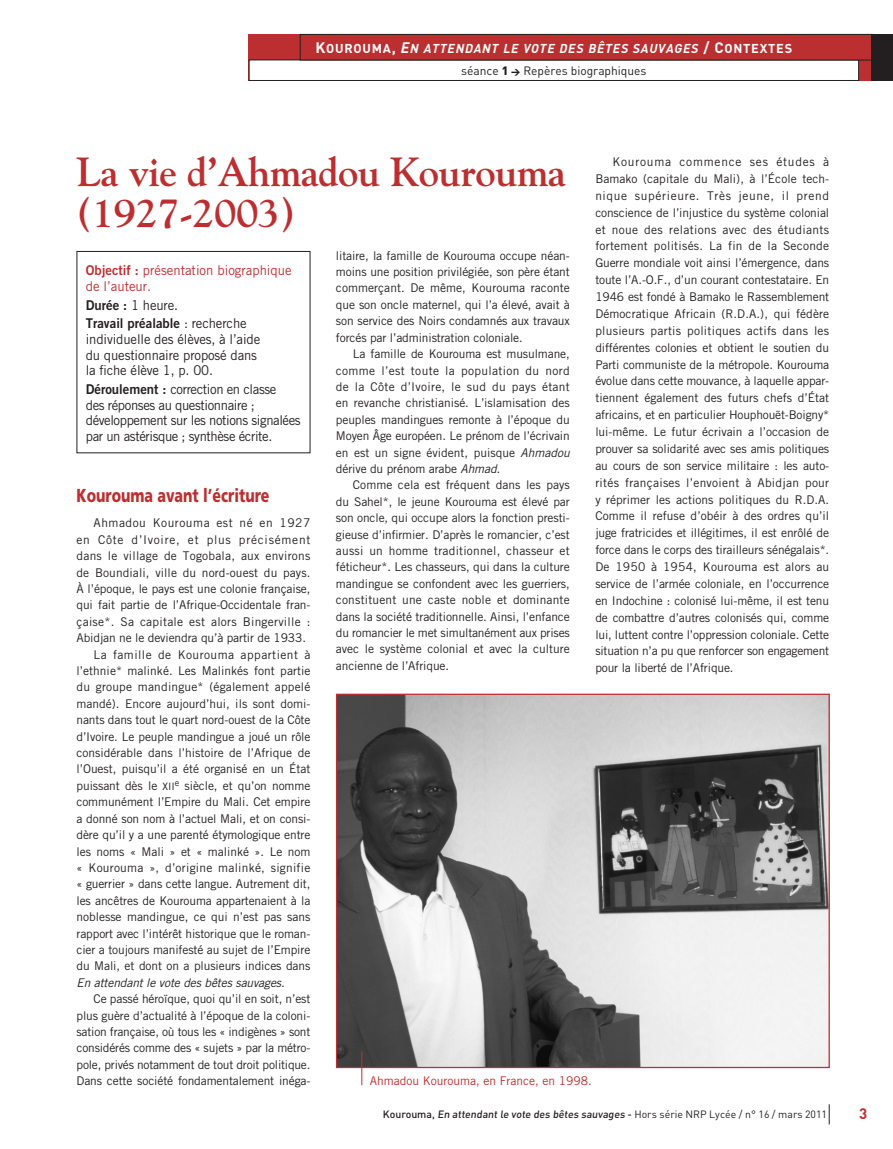
<style>
.page{position:relative;width:893px;height:1149px;background:#fff}
.page>*{position:absolute;margin:0;border:0;box-sizing:border-box;transform-origin:0 0}
.t1{font:700 40.5px/40.5px "Goudy";letter-spacing:-.015em;color:#bc2f31}
.t2{font:900 18.75px "Frutiger";color:#bc2f31;scale:.75 1}
.t3{font:700 15px "DIN";color:#bc2f31}
.t4{font:13.5px/15.8px "Trade Gothic";letter-spacing:-.03em;color:#231f20}
.t5{font:13.5px/15.8px "Trade Gothic";letter-spacing:-.01em;color:#231f20}
.t6{font:13.5px/16.2px "Trade Gothic";color:#bc2f31}
.t7{font:13.5px "Trade Gothic Bold Two";color:#231f20}
.t8{font:italic 700 12.75px "DIN";letter-spacing:.06em;color:#fff}
.t9{font:12px/16.8px "Trade Gothic";letter-spacing:-.01em;color:#231f20;text-align:justify}
.t10{font:12px "Trade Gothic";letter-spacing:.02em;color:#231f20}
.t11{font:12px "Trade Gothic";letter-spacing:.01em;color:#231f20}
.t12{font:12px "Trade Gothic";letter-spacing:.015em;color:#231f20}
.t13{font:italic 12px "Trade Gothic";letter-spacing:-.01em;color:#231f20}
.t14{font:12px "Trade Gothic";letter-spacing:.06em;color:#231f20}
.t15{font:12px "Trade Gothic";color:#bc2f31}
.t16{font:12px "Trade Gothic";letter-spacing:.035em;color:#231f20}
.t17{font:12px "DIN";color:#231f20}
.t18{font:12px "Trade Gothic";letter-spacing:.045em;color:#231f20}
.t19{font:500 10.5px "DIN";color:#231f20}
.s1{font-style:normal;font-size:15px}
.s2{font-style:normal}
.s3{font-size:15px}
.s4{font-weight:900}
.s5{font-weight:900;font-size:9px}
.s6{font-style:italic}
.s7{font-family:"Trade Gothic Bold Two"}
.s8{font-family:"Trade Gothic"}
.s9{font-size:10.2px}
.s10{font-weight:400}
</style>
<div class="page">
<svg style="left:829px;top:1104px;width:1px;height:20px"></svg>
<div style="left:249px;top:34px;width:627px;height:47px;background:#bc2f31"></div>
<div style="left:249px;top:60px;width:610px;height:20px;background:#fff"></div>
<div style="left:249px;top:60px;width:610px;height:21px;border:1px solid #231f20"></div>
<div style="left:300px;top:34px;width:574px;height:26px;border:1px solid #231f20"></div>
<div style="left:872px;top:34px;width:21px;height:47px;background:#231f20"></div>
<img style="left:338px;top:695px;width:490px;height:370px">
<hr style="left:361px;top:1050px;width:1px;height:34px;background:#bc2f31">
<p class="t8" style="left:315px;top:43px;width:478px"><span class="s1">K</span><span class="s2">OUROUMA</span><span class="s1">,</span> <span class="s3">E</span>N ATTENDANT LE VOTE DES BÊTES SAUVAGES <span class="s1">/ C</span><span class="s2">ONTEXTES</span></p>
<p class="t17" style="left:461px;top:67px;width:187px">séance <span class="s4">1</span> <span class="s5">&gt;</span> Repères biographiques</p>
<h1 class="t1" style="left:77px;top:155px;width:491px">La vie d’Ahmadou Kourouma (1927-2003)</h1>
<p class="t9" style="left:595px;top:154px;width:235px;text-indent:17px">Kourouma commence ses études à Bamako (capitale du Mali), à l’École tech&shy;nique supérieure. Très jeune, il prend conscience de l’injustice du système colonial et noue des relations avec des étudiants fortement politisés. La fin de la Seconde Guerre mondiale voit ainsi l’émergence, dans toute l’A.-O.F., d’un courant contestataire. En 1946 est fondé à Bamako le Rassemblement Démocratique Africain (R.D.A.), qui fédère plusieurs partis politiques actifs dans les différentes colonies et obtient le soutien du Parti communiste de la métropole. Kourouma évolue dans cette mouvance, à laquelle appar&shy;tiennent également des futurs chefs d’État africains, et en particulier Houphouët-Boigny* lui-même. Le futur écrivain a l’occasion de prouver sa solidarité avec ses amis politiques au cours de son service militaire : les auto&shy;rités françaises l’envoient à Abidjan pour y réprimer les actions politiques du R.D.A.<br>Comme il refuse d’obéir à des ordres qu’il juge fratricides et illégitimes, il est enrôlé de force dans le corps des tirailleurs sénégalais*.<br>De 1950 à 1954, Kourouma est alors au service de l’armée coloniale, en l’occurrence en Indochine : colonisé lui-même, il est tenu de combattre d’autres colonisés qui, comme lui, luttent contre l’oppression coloniale. Cette situation n’a pu que renforcer son engagement pour la liberté de l’Afrique.</p>
<p class="t9" style="left:336px;top:248px;width:235px;line-height:16.4px">litaire, la famille de Kourouma occupe néan&shy;moins une position privilégiée, son père étant commerçant. De même, Kourouma raconte que son oncle maternel, qui l’a élevé, avait à son service des Noirs condamnés aux travaux forcés par l’administration coloniale.</p>
<p class="t9" style="left:336px;top:346px;width:235px;line-height:16.4px;text-indent:17px">La famille de Kourouma est musulmane, comme l’est toute la population du nord de la Côte d’Ivoire, le sud du pays étant en revanche christianisé. L’islamisation des peuples mandingues remonte à l’époque du Moyen Âge européen. Le prénom de l’écrivain en est un signe évident, puisque <span class="s6">Ahmadou </span>dérive du prénom arabe <span class="s6">Ahmad.</span></p>
<p class="t9" style="left:336px;top:478px;width:235px;line-height:16.4px;text-indent:17px">Comme cela est fréquent dans les pays du Sahel*, le jeune Kourouma est élevé par son oncle, qui occupe alors la fonction presti&shy;gieuse d’infirmier. D’après le romancier, c’est aussi un homme traditionnel, chasseur et féticheur*. Les chasseurs, qui dans la culture mandingue se confondent avec les guerriers, constituent une caste noble et dominante dans la société traditionnelle. Ainsi, l’enfance du romancier le met simultanément aux prises avec le système colonial et avec la culture ancienne de l’Afrique.</p>
<p class="t6" style="left:86px;top:263px;width:207px"><span class="s7">Objectif :</span> présentation biographique de l’auteur.</p>
<p class="t4" style="left:86px;top:298px;width:94px"><span class="s7">Durée :</span> 1 heure.</p>
<p class="t7" style="left:86px;top:318px;width:162px">Travail préalable <span class="s8">: recherche</span></p>
<p class="t5" style="left:86px;top:332px;width:176px">individuelle des élèves, à l’aide du questionnaire proposé dans la fiche élève 1, p. 00.</p>
<p class="t4" style="left:86px;top:382px;width:216px"><span class="s7">Déroulement :</span> correction en classe<br>des réponses au questionnaire ; développement sur les notions signalées par un astérisque ; synthèse écrite.</p>
<h2 class="t2" style="left:77px;top:488px;width:259px">Kourouma avant l’écriture</h2>
<p class="t18" style="left:94px;top:518px;width:218px">Ahmadou Kourouma est né en 1927</p>
<p class="t14" style="left:77px;top:535px;width:235px">en Côte d’Ivoire, et plus précisément</p>
<p class="t10" style="left:77px;top:551px;width:235px">dans le village de Togobala, aux environs</p>
<p class="t11" style="left:77px;top:568px;width:235px">de Boundiali, ville du nord-ouest du pays.</p>
<p class="t9" style="left:77px;top:581px;width:235px">À l’époque, le pays est une colonie française,</p>
<p class="t9" style="left:77px;top:597px;width:235px">qui fait partie de l’Afrique-Occidentale fran-</p>
<p class="t10" style="left:77px;top:617px;width:235px">çaise*. Sa capitale est alors Bingerville :</p>
<p class="t9" style="left:77px;top:630px;width:231px">Abidjan ne le deviendra qu’à partir de 1933.</p>
<p class="t16" style="left:94px;top:649px;width:218px">La famille de Kourouma appartient à</p>
<p class="t9" style="left:77px;top:663px;width:235px">l’ethnie* malinké. Les Malinkés font partie</p>
<p class="t12" style="left:77px;top:682px;width:235px">du groupe mandingue* (également appelé</p>
<p class="t9" style="left:77px;top:696px;width:235px">mandé). Encore aujourd’hui, ils sont domi-</p>
<p class="t9" style="left:77px;top:712px;width:235px">nants dans tout le quart nord-ouest de la Côte</p>
<p class="t9" style="left:77px;top:728px;width:235px">d’Ivoire. Le peuple mandingue a joué un rôle</p>
<p class="t9" style="left:77px;top:745px;width:235px">considérable dans l’histoire de l’Afrique de</p>
<p class="t9" style="left:77px;top:761px;width:235px">l’Ouest, puisqu’il a été organisé en un État</p>
<p class="t9" style="left:77px;top:778px;width:235px">puissant dès le <span class="s9">XII</span><sup>e</sup> siècle, et qu’on nomme</p>
<p class="t9" style="left:77px;top:794px;width:235px">communément l’Empire du Mali. Cet empire</p>
<p class="t9" style="left:77px;top:810px;width:235px">a donné son nom à l’actuel Mali, et on consi-</p>
<p class="t9" style="left:77px;top:827px;width:235px">dère qu’il y a une parenté étymologique entre</p>
<p class="t9" style="left:77px;top:843px;width:235px">les noms « Mali » et « malinké ». Le nom</p>
<p class="t10" style="left:77px;top:863px;width:235px">« Kourouma », d’origine malinké, signifie</p>
<p class="t9" style="left:77px;top:876px;width:235px">« guerrier » dans cette langue. Autrement dit,</p>
<p class="t9" style="left:77px;top:892px;width:235px">les ancêtres de Kourouma appartenaient à la</p>
<p class="t9" style="left:77px;top:909px;width:235px">noblesse mandingue, ce qui n’est pas sans</p>
<p class="t9" style="left:77px;top:925px;width:235px">rapport avec l’intérêt historique que le roman-</p>
<p class="t9" style="left:77px;top:942px;width:235px">cier a toujours manifesté au sujet de l’Empire</p>
<p class="t9" style="left:77px;top:958px;width:235px">du Mali, et dont on a plusieurs indices dans</p>
<p class="t13" style="left:77px;top:977px;width:210px">En attendant le vote des bêtes sauvages.</p>
<p class="t9" style="left:77px;top:991px;width:235px;line-height:16.4px;text-indent:17px">Ce passé héroïque, quoi qu’il en soit, n’est plus guère d’actualité à l’époque de la coloni&shy;sation française, où tous les « indigènes » sont considérés comme des « sujets » par la métro&shy;pole, privés notamment de tout droit politique.<br>Dans cette société fondamentalement inéga-</p>
<p class="t15" style="left:370px;top:1076px;width:223px">Ahmadou Kourouma, en France, en 1998.</p>
<p class="t19" style="left:383px;top:1110px;width:446px">Kourouma, En attendant le vote des bêtes sauvages - <span class="s10">Hors série NRP Lycée / n° 16 / mars 2011</span></p>
<p class="t3" style="left:859px;top:1107px;width:10px">3</p>
</div>
